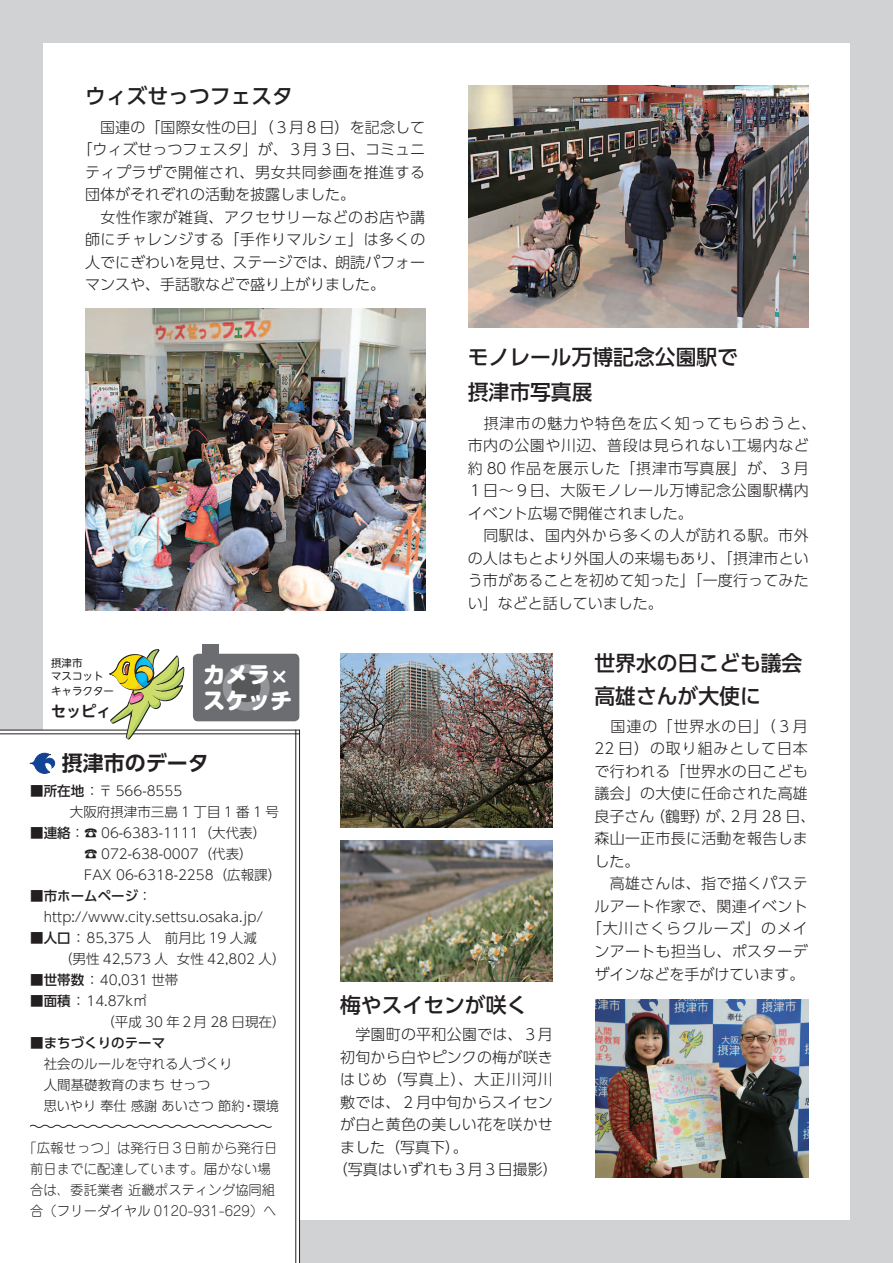
<style>
.page{position:relative;width:893px;height:1263px;background:#fff}
.page>*{position:absolute;margin:0;border:0;box-sizing:border-box;transform-origin:0 0}
.t1{font:800 22.35px/26px "Soft Go Std";color:#fff}
.t2{font:500 21px/34.5px "UD Shin Go Pro";color:#231f20}
.t3{font:700 21px "UD Shin Go Pro De";color:#231f20}
.t4{font:800 18.6px "Soft Go Std";color:#fff}
.t5{font:300 15px/22.5px "UD Shin Go Pro";letter-spacing:.02em;color:#231f20}
.t6{font:300 15px/22.5px "UD Shin Go Pro";color:#231f20}
.t7{font:300 15px "UD Shin Go Pro";letter-spacing:.06em;color:#231f20}
.t8{font:300 15px "UD Shin Go Pro";letter-spacing:.065em;color:#231f20}
.t9{font:300 15px "UD Shin Go Pro";letter-spacing:.055em;color:#231f20}
.t10{font:700 15px "UD Shin M Go Pro De";color:#231f20}
.t11{font:300 13.5px/21px "UD Shin Go Pro";color:#231f20}
.t12{font:300 13.5px/21px "Jun 101 Pro";color:#231f20;text-align:center}
.t13{font:500 13.5px "UD Shin Go Pro";color:#231f20}
.t14{font:10.5px/13.8px "UD Shin M Go Pro";color:#231f20}
.s1{font-weight:500}
</style>
<div class="page">
<div style="left:0;top:0;width:43px;height:730px;background:#d1d2d4"></div>
<div style="left:850px;top:0;width:43px;height:1263px;background:#d1d2d4"></div>
<div style="left:193px;top:654px;width:106px;height:67px;background:#6c6d70;border-radius:5px"></div>
<div style="left:203px;top:644px;width:16px;height:11px;background:#6c6d70"></div>
<div style="left:223px;top:664px;width:47px;height:47px;background:#939598;border-radius:50%"></div>
<div style="left:232px;top:673px;width:29px;height:29px;background:#57585a;border-radius:50%"></div>
<div style="left:0;top:0;width:893px;height:43px;background:#d1d2d4"></div>
<div style="left:300px;top:1220px;width:593px;height:43px;background:#d1d2d4"></div>
<hr style="left:0;top:730px;width:300px;height:1px;background:#231f20">
<hr style="left:0;top:733px;width:300px;height:1px;background:#231f20">
<hr style="left:299px;top:730px;width:1px;height:533px;background:#231f20">
<hr style="left:295px;top:730px;width:1px;height:533px;background:#231f20">
<svg style="left:30px;top:1124px;width:242px;height:4px"></svg>
<svg style="left:48px;top:649px;width:136px;height:91px"></svg>
<svg style="left:30px;top:753px;width:25px;height:20px"></svg>
<img style="left:595px;top:999px;width:213px;height:179px">
<img style="left:85px;top:309px;width:340px;height:301px">
<img style="left:468px;top:85px;width:340px;height:243px">
<img style="left:340px;top:654px;width:213px;height:174px">
<img style="left:340px;top:841px;width:213px;height:140px">
<h2 class="t2" style="left:85px;top:78px;width:209px">ウィズせっつフェスタ</h2>
<p class="t5" style="left:85px;top:115px;width:342px">　国連の「国際女性の日」（３月８日）を記念して</p>
<p class="t6" style="left:78px;top:138px;width:349px">「ウィズせっつフェスタ」が、３月 3 日、コミュニ</p>
<p class="t5" style="left:85px;top:160px;width:342px">ティプラザで開催され、男女共同参画を推進する</p>
<p class="t6" style="left:85px;top:183px;width:271px">団体がそれぞれの活動を披露しました。</p>
<p class="t5" style="left:85px;top:205px;width:342px">　女性作家が雑貨、アクセサリーなどのお店や講</p>
<p class="t5" style="left:85px;top:228px;width:342px">師にチャレンジする「手作りマルシェ」は多くの</p>
<p class="t5" style="left:335px;top:250px;width:91px">朗読パフォー</p>
<p class="t6" style="left:85px;top:250px;width:301px">人でにぎわいを見せ、<br>マンスや、手話歌などで盛り上がりました。</p>
<p class="t5" style="left:233px;top:250px;width:106px">ステージでは、</p>
<h2 class="t2" style="left:468px;top:339px;width:272px">モノレール万博記念公園駅で摂津市写真展</h2>
<p class="t5" style="left:468px;top:411px;width:350px">　摂津市の魅力や特色を広く知ってもらおうと、市内の公園や川辺、普段は見られない工場内など約 80 作品を展示した「摂津市写真展」が、３月<br>１日〜９日、大阪モノレール万博記念公園駅構内イベント広場で開催されました。<br>　同駅は、国内外から多くの人が訪れる駅。市外の人はもとより外国人の来場もあり、「摂津市という市があることを初めて知った」「一度行ってみたい」などと話していました。</p>
<p class="t14" style="left:51px;top:655px;width:64px">摂津市<br>マスコットキャラクター</p>
<p class="t10" style="left:51px;top:699px;width:61px">セッピィ</p>
<h2 class="t3" style="left:62px;top:746px;width:149px">摂津市のデータ</h2>
<p class="t11" style="left:70px;top:780px;width:210px;text-indent:-40px"><span class="s1">■所在地</span>：〒 566-8555<br>大阪府摂津市三島 1 丁目 1 番 1 号</p>
<p class="t11" style="left:84px;top:822px;width:198px;text-indent:-54px"><span class="s1">■連絡</span>：☎ 06-6383-1111（大代表( ☎ 072-638-0007（代表(<br>FAX 06-6318-2258（広報課(</p>
<p class="t11" style="left:30px;top:885px;width:234px"><span class="s1">■市ホームページ</span>：　http://www.city.settsu.osaka.jp/</p>
<p class="t11" style="left:177px;top:927px;width:110px;text-indent:-147px"><span class="s1">■人口</span>：85,375 人　前月比 19 人減<br>女性 42,802 人(</p>
<h1 class="t1" style="left:203px;top:660px;width:91px">カメラスケッチ</h1>
<p class="t4" style="left:270px;top:663px;width:20px">×</p>
<p class="t11" style="left:59px;top:948px;width:110px">（男性 42,573 人</p>
<p class="t11" style="left:30px;top:969px;width:150px"><span class="s1">■世帯数</span>：40,031 世帯</p>
<p class="t11" style="left:101px;top:990px;width:186px;text-indent:-71px"><span class="s1">■面積</span>：14.87k㎡<br>（平成 30 年２月 28 日現在(</p>
<p class="t13" style="left:30px;top:1032px;width:136px">■まちづくりのテーマ</p>
<p class="t11" style="left:30px;top:1053px;width:204px">　社会のルールを守れる人づくり　人間基礎教育のまちせっつ</p>
<p class="t11" style="left:253px;top:1095px;width:28px">環境</p>
<p class="t11" style="left:44px;top:1095px;width:202px">思いやり奉仕感謝あいさつ節約</p>
<p class="t12" style="left:24px;top:1136px;width:255px">「広報せっつ」は発行日３日前から発行日前日までに配達しています。届かない場合は、委託業者近畿ポスティング協同組合（フリーダイヤル 0120-931-629）へ</p>
<p class="t11" style="left:242px;top:1095px;width:15px">・</p>
<h2 class="t2" style="left:340px;top:987px;width:189px">梅やスイセンが咲く</h2>
<p class="t5" style="left:340px;top:1023px;width:214px">　学園町の平和公園では、３月</p>
<p class="t5" style="left:340px;top:1045px;width:214px">初旬から白やピンクの梅が咲き</p>
<p class="t7" style="left:340px;top:1067px;width:214px">はじめ（写真上）、大正川河川</p>
<p class="t5" style="left:340px;top:1090px;width:214px">敷では、２月中旬からスイセン</p>
<p class="t5" style="left:340px;top:1113px;width:214px">が白と黄色の美しい花を咲かせ</p>
<p class="t5" style="left:340px;top:1135px;width:129px">ました（写真下。(</p>
<p class="t6" style="left:333px;top:1158px;width:226px">（写真はいずれも３月３日撮影(</p>
<h2 class="t2" style="left:594px;top:646px;width:209px;line-height:33px">世界水の日こども議会高雄さんが大使に</h2>
<p class="t8" style="left:594px;top:714px;width:215px">　国連の「世界水の日」（３月</p>
<p class="t7" style="left:594px;top:737px;width:215px">22 日）の取り組みとして日本</p>
<p class="t5" style="left:594px;top:759px;width:215px">で行われる「世界水の日こども</p>
<p class="t5" style="left:594px;top:782px;width:215px">議会」の大使に任命された高雄</p>
<p class="t5" style="left:706px;top:804px;width:111px">が２、月 28 日、</p>
<p class="t5" style="left:650px;top:804px;width:61px">（鶴野）</p>
<p class="t5" style="left:594px;top:804px;width:61px">良子さん</p>
<p class="t5" style="left:594px;top:827px;width:215px">森山一正市長に活動を報告しま</p>
<p class="t5" style="left:594px;top:849px;width:46px">した。</p>
<p class="t5" style="left:594px;top:872px;width:215px">　高雄さんは、指で描くパステ</p>
<p class="t5" style="left:594px;top:894px;width:215px">ルアート作家で、関連イベント</p>
<p class="t9" style="left:587px;top:917px;width:222px">「大川さくらクルーズ」のメイ</p>
<p class="t5" style="left:594px;top:939px;width:215px">ンアートも担当し、ポスターデ</p>
<p class="t6" style="left:594px;top:962px;width:211px">ザインなどを手がけています。</p>
</div>
